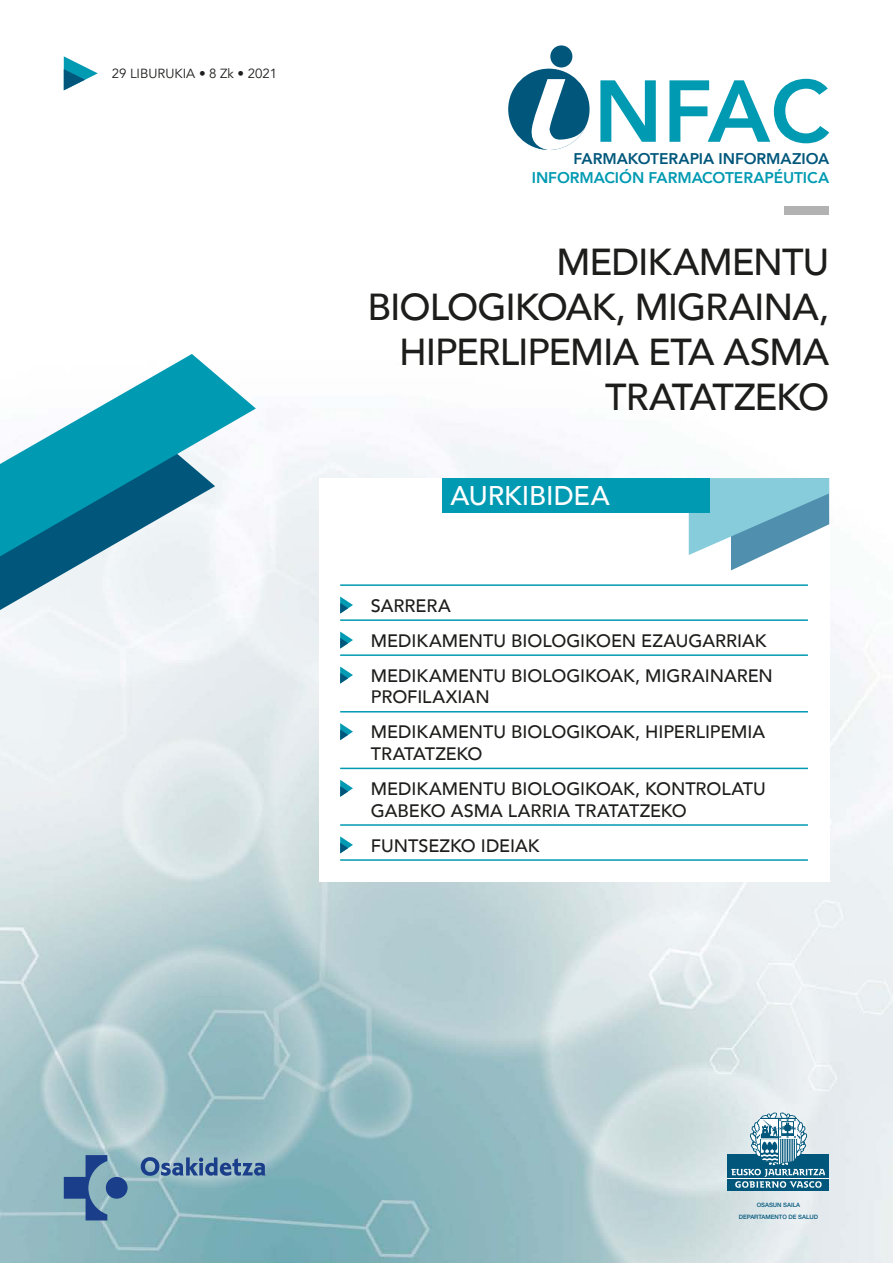
<style>
.page{position:relative;width:893px;height:1263px;background:#fff}
.page>*{position:absolute;margin:0;border:0;box-sizing:border-box;transform-origin:0 0}
.TITULO_PRINCIPAL{font:500 37.5px/45px "Avenir";letter-spacing:-.03em;color:#1d1d1b;text-align:right}
.t1{font:500 27px "Avenir";color:#fff}
.SUMARIO{font:500 18px/21.6px "Avenir";color:#1d1d1b}
.t2{font:800 15.45px "Avenir";letter-spacing:-.005em;color:#009ab2}
.t3{font:800 15.45px "Avenir";letter-spacing:-.005em;color:#00577b}
.t4{font:13.2px "Avenir";color:#1d1d1b}
.t5{font:500 6px/12px "Helvetica Neue";color:#00577b;text-align:center}
</style>
<div class="page">
<img style="left:0;top:45px;width:893px;height:1218px">
<svg style="left:64px;top:56px;width:34px;height:34px"></svg>
<div style="left:784px;top:207px;width:45px;height:8px;background:#b3b2b2"></div>
<div style="left:508px;top:69px;width:82px;height:81px;background:#00577b;border-radius:50%"></div>
<svg style="left:530px;top:79px;width:60px;height:71px"></svg>
<div style="left:550px;top:45px;width:22px;height:22px;background:#00577b;border-radius:50%"></div>
<svg style="left:600px;top:80px;width:56px;height:62px"></svg>
<svg style="left:669px;top:79px;width:160px;height:64px"></svg>
<svg style="left:64px;top:1155px;width:43px;height:65px;background:#6086aa"></svg>
<div style="left:106px;top:1177px;width:22px;height:22px;background:#1b3e8b;border-radius:50%"></div>
<svg style="left:141px;top:1157px;width:125px;height:19px;background:#6587ad"></svg>
<div style="left:728px;top:1154px;width:101px;height:37px;background:#00577b"></div>
<hr style="left:728px;top:1178px;width:101px;height:1px;background:#fff">
<svg style="left:731px;top:1112px;width:94px;height:76px"></svg>
<svg style="left:0;top:556px;width:215px;height:54px;background:#b9d0da"></svg>
<svg style="left:0;top:354px;width:256px;height:202px"></svg>
<div style="left:319px;top:478px;width:510px;height:404px;background:#fff"></div>
<hr style="left:340px;top:584px;width:468px;height:2px;background:#009ab2">
<hr style="left:340px;top:619px;width:468px;height:2px;background:#009ab2">
<hr style="left:340px;top:654px;width:468px;height:2px;background:#009ab2">
<hr style="left:340px;top:711px;width:468px;height:1px;background:#009ab2">
<hr style="left:340px;top:768px;width:468px;height:1px;background:#009ab2">
<hr style="left:340px;top:824px;width:468px;height:2px;background:#009ab2">
<hr style="left:340px;top:859px;width:468px;height:2px;background:#009ab2">
<svg style="left:340px;top:596px;width:13px;height:17px"></svg>
<svg style="left:340px;top:631px;width:13px;height:17px"></svg>
<svg style="left:340px;top:666px;width:13px;height:17px"></svg>
<svg style="left:340px;top:723px;width:13px;height:17px"></svg>
<svg style="left:340px;top:780px;width:13px;height:17px"></svg>
<svg style="left:340px;top:836px;width:13px;height:17px"></svg>
<svg style="left:689px;top:478px;width:140px;height:92px"></svg>
<div style="left:442px;top:478px;width:268px;height:34px;background:#009ab2"></div>
<p class="t4" style="left:112px;top:66px;width:167px">29 LIBURUKIA • 8 Zk • 2021</p>
<p class="t3" style="left:574px;top:147px;width:257px">FARMAKOTERAPIA INFORMAZIOA</p>
<p class="t2" style="left:532px;top:165px;width:299px">INFORMACIÓN FARMACOTERAPÉUTICA</p>
<p class="TITULO_PRINCIPAL" style="left:367px;top:238px;width:463px">MEDIKAMENTU<br>BIOLOGIKOAK, MIGRAINA,<br>HIPERLIPEMIA ETA ASMA<br>TRATATZEKO</p>
<p class="t1" style="left:451px;top:472px;width:161px">AURKIBIDEA</p>
<p class="SUMARIO" style="left:371px;top:594px;width:81px">SARRERA</p>
<p class="SUMARIO" style="left:371px;top:629px;width:397px">MEDIKAMENTU BIOLOGIKOEN EZAUGARRIAK</p>
<p class="SUMARIO" style="left:371px;top:664px;width:403px">MEDIKAMENTU BIOLOGIKOAK, MIGRAINAREN<br>PROFILAXIAN</p>
<p class="SUMARIO" style="left:371px;top:720px;width:396px">MEDIKAMENTU BIOLOGIKOAK, HIPERLIPEMIA<br>TRATATZEKO</p>
<p class="SUMARIO" style="left:371px;top:777px;width:396px">MEDIKAMENTU BIOLOGIKOAK, KONTROLATU<br>GABEKO ASMA LARRIA TRATATZEKO</p>
<p class="SUMARIO" style="left:371px;top:833px;width:170px">FUNTSEZKO IDEIAK</p>
<p class="t5" style="left:739px;top:1198px;width:81px">OSASUN SAILA<br>DEPARTAMENTO DE SALUD</p>
</div>
